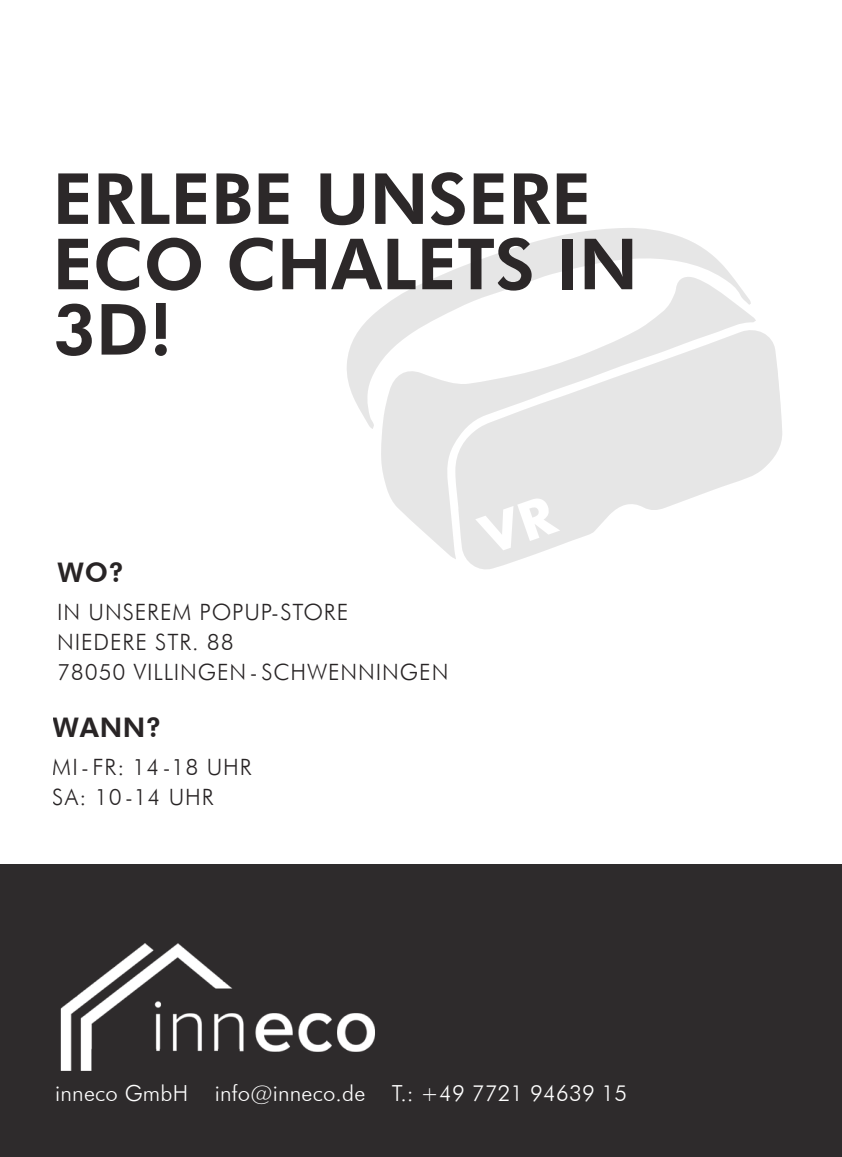
<style>
.page{position:relative;width:842px;height:1157px;background:#fff}
.page>*{position:absolute;margin:0;border:0;box-sizing:border-box;transform-origin:0 0}
.t1{font:800 70.5px/65.4px "Futura BT";color:#231f20}
.t2{font:800 27px "Futura BT";letter-spacing:.02em;color:#231f20}
.t3{font:300 22.5px/30px "Futura BT";letter-spacing:.04em;color:#231f20}
.text{font:300 22.2px "Futura BT";letter-spacing:.01em;color:#fff}
</style>
<div class="page">
<div style="left:0;top:865px;width:842px;height:292px;background:#2e2b2c"></div>
<img style="left:60px;top:943px;width:315px;height:128px">
<svg style="left:467px;top:331px;width:315px;height:238px"></svg>
<svg style="left:381px;top:316px;width:375px;height:243px;fill:#e6e6e6"></svg>
<svg style="left:347px;top:228px;width:404px;height:201px;fill:#e6e6e6"></svg>
<svg style="left:475px;top:498px;width:85px;height:52px"></svg>
<h1 class="t1" style="left:53px;top:166px;width:587px">ERLEBE UNSERE<br>ECO CHALETS IN<br>3D!</h1>
<p class="t2" style="left:57px;top:556px;width:69px">WO?</p>
<p class="t3" style="left:57px;top:597px;width:393px">IN UNSEREM POPUP-STORE<br>NIEDERE STR. 88<br>78050 VILLINGEN-SCHWENNINGEN</p>
<p class="t2" style="left:53px;top:710px;width:110px">WANN?</p>
<p class="t3" style="left:53px;top:752px;width:200px">MI - FR: 14 -18 UHR<br>SA: 10-14 UHR</p>
<p class="text" style="left:55px;top:1079px;width:573px">inneco GmbH info@inneco.de T.: +49 7721 94639 15</p>
</div>
